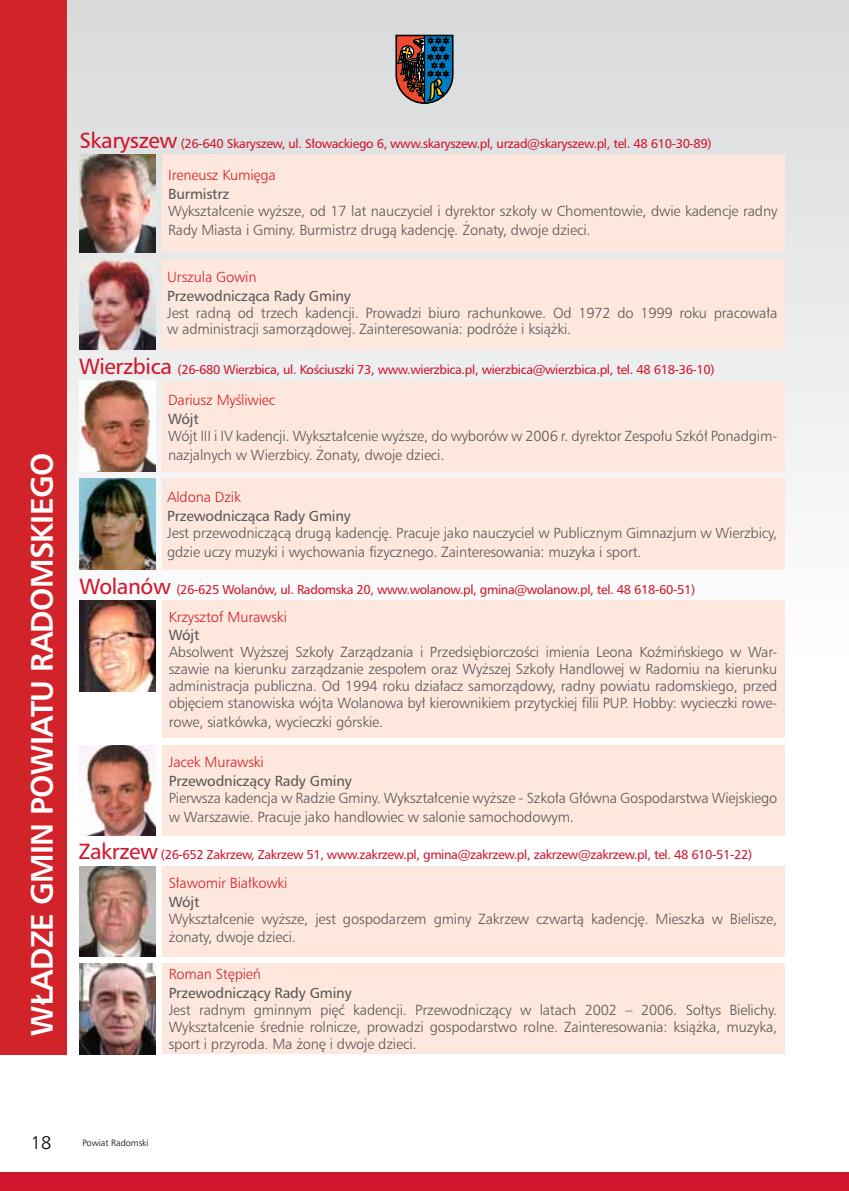
<style>
.page{position:relative;width:849px;height:1191px;background:#fff}
.page>*{position:absolute;margin:0;border:0;box-sizing:border-box;transform-origin:0 0}
.t1{font:700 29.75px "Humnst 777 PL";letter-spacing:-.02em;color:#fff}
.t2{font:17.5px "Humnst 777 Lt PL";color:#000}
.t3{font:14px/16.8px "Humnst 777 Lt PL";letter-spacing:-.01em;color:#58595b}
.t4{font:14px "Humnst 777 PL";letter-spacing:-.01em;color:#58595b}
.t5{font:14px "Humnst 777 Lt PL";letter-spacing:-.01em;color:#d2232a}
.t6{font:12.25px "Humnst 777 PL";letter-spacing:-.03em;color:#d2162e}
.t7{font:8.75px "Humnst 777 Lt PL";color:#000}
.s1{font-size:21px}
</style>
<div class="page">
<div style="left:0;top:0;width:848px;height:755px;background:linear-gradient(to bottom,#d8d8d9,#fffefd)"></div>
<div style="left:0;top:1172px;width:848px;height:19px;background:#d2162e"></div>
<svg style="left:396px;top:35px;width:57px;height:68px;background:#464c55"></svg>
<div style="left:162px;top:154px;width:622px;height:98px;background:#fee7dc"></div>
<div style="left:162px;top:259px;width:622px;height:91px;background:#fee7dc"></div>
<img style="left:79px;top:154px;width:76px;height:98px">
<img style="left:79px;top:259px;width:76px;height:91px">
<div style="left:162px;top:600px;width:622px;height:138px;background:#fee7dc"></div>
<div style="left:162px;top:866px;width:622px;height:90px;background:#fee7dc"></div>
<div style="left:162px;top:745px;width:622px;height:90px;background:#fee7dc"></div>
<div style="left:162px;top:963px;width:622px;height:91px;background:#fee7dc"></div>
<img style="left:79px;top:866px;width:76px;height:90px">
<img style="left:79px;top:745px;width:76px;height:90px">
<img style="left:79px;top:963px;width:76px;height:91px">
<img style="left:79px;top:600px;width:76px;height:91px">
<div style="left:162px;top:381px;width:622px;height:91px;background:#fee7dc"></div>
<div style="left:162px;top:478px;width:622px;height:92px;background:#fee7dc"></div>
<img style="left:79px;top:381px;width:76px;height:91px">
<img style="left:79px;top:478px;width:76px;height:92px">
<div style="left:0;top:0;width:66px;height:1054px;background:#d2232a"></div>
<h1 class="t1" style="left:22px;top:1035px;width:585px;rotate:-90deg">WŁADZE GMIN POWIATU RADOMSKIEGO</h1>
<p class="t6" style="left:79px;top:135px;width:633px"><span class="s1">Skaryszew</span> (26-640 Skaryszew, ul. Słowackiego 6, www.skaryszew.pl, urzad@skaryszew.pl, tel. 48 610-30-89)</p>
<p class="t5" style="left:168px;top:166px;width:109px">Ireneusz Kumięga</p>
<p class="t4" style="left:168px;top:185px;width:63px">Burmistrz</p>
<p class="t3" style="left:168px;top:201px;width:610px;line-height:18.9px">Wykształcenie wyższe, od 17 lat nauczyciel i dyrektor szkoły w Chomentowie, dwie kadencje radny<br>Rady Miasta i Gminy. Burmistrz drugą kadencję. Żonaty, dwoje dzieci.</p>
<p class="t5" style="left:167px;top:268px;width:91px">Urszula Gowin</p>
<p class="t4" style="left:167px;top:286px;width:185px">Przewodnicząca Rady Gminy</p>
<p class="t3" style="left:167px;top:304px;width:611px">Jest radną od trzech kadencji. Prowadzi biuro rachunkowe. Od 1972 do 1999 roku pracowała w administracji samorządowej. Zainteresowania: podróże i książki.</p>
<p class="t6" style="left:79px;top:362px;width:637px"><span class="s1">Wierzbica</span> (26-680 Wierzbica, ul. Kościuszki 73, www.wierzbica.pl, wierzbica@wierzbica.pl, tel. 48 618-36-10)</p>
<p class="t5" style="left:168px;top:391px;width:109px">Dariusz Myśliwiec</p>
<p class="t4" style="left:168px;top:410px;width:32px">Wójt</p>
<p class="t3" style="left:168px;top:426px;width:610px;line-height:18.9px">Wójt III i IV kadencji. Wykształcenie wyższe, do wyborów w 2006 r. dyrektor Zespołu Szkół Ponadgim&shy;nazjalnych w Wierzbicy. Żonaty, dwoje dzieci.</p>
<p class="t5" style="left:167px;top:488px;width:75px">Aldona Dzik</p>
<p class="t4" style="left:167px;top:507px;width:185px">Przewodnicząca Rady Gminy</p>
<p class="t3" style="left:167px;top:523px;width:611px;line-height:18.9px">Jest przewodniczącą drugą kadencję. Pracuje jako nauczyciel w Publicznym Gimnazjum w Wierzbicy, gdzie uczy muzyki i wychowania fizycznego. Zainteresowania: muzyka i sport.</p>
<p class="t6" style="left:79px;top:581px;width:617px"><span class="s1">Wolanów</span> (26-625 Wolanów, ul. Radomska 20, www.wolanow.pl, gmina@wolanow.pl, tel. 48 618-60-51)</p>
<p class="t5" style="left:169px;top:607px;width:120px">Krzysztof Murawski</p>
<p class="t4" style="left:169px;top:626px;width:32px">Wójt</p>
<p class="t3" style="left:169px;top:643px;width:610px;text-align:justify">Absolwent Wyższej Szkoły Zarządzania i Przedsiębiorczości imienia Leona Koźmińskiego w War&shy;szawie na kierunku zarządzanie zespołem oraz Wyższej Szkoły Handlowej w Radomiu na kierunku administracja publiczna. Od 1994 roku działacz samorządowy, radny powiatu radomskiego, przed objęciem stanowiska wójta Wolanowa był kierownikiem przytyckiej filii PUP. Hobby: wycieczki rowe-</p>
<p class="t3" style="left:169px;top:713px;width:216px">rowe, siatkówka, wycieczki górskie.</p>
<p class="t5" style="left:169px;top:753px;width:97px">Jacek Murawski</p>
<p class="t4" style="left:169px;top:771px;width:184px">Przewodniczący Rady Gminy</p>
<p class="t3" style="left:169px;top:788px;width:610px;line-height:18.9px">Pierwsza kadencja w Radzie Gminy. Wykształcenie wyższe - Szkoła Główna Gospodarstwa Wiejskiego w Warszawie. Pracuje jako handlowiec w salonie samochodowym.</p>
<p class="t6" style="left:79px;top:847px;width:675px"><span class="s1">Zakrzew</span> (26-652 Zakrzew, Zakrzew 51, www.zakrzew.pl, gmina@zakrzew.pl, zakrzew@zakrzew.pl, tel. 48 610-51-22)</p>
<p class="t5" style="left:169px;top:873px;width:120px">Sławomir Białkowki</p>
<p class="t4" style="left:169px;top:892px;width:32px">Wójt</p>
<p class="t3" style="left:169px;top:908px;width:610px;line-height:18.9px">Wykształcenie wyższe, jest gospodarzem gminy Zakrzew czwartą kadencję. Mieszka w Bielisze, żonaty, dwoje dzieci.</p>
<p class="t5" style="left:169px;top:965px;width:94px">Roman Stępień</p>
<p class="t4" style="left:169px;top:984px;width:184px">Przewodniczący Rady Gminy</p>
<p class="t3" style="left:169px;top:1001px;width:610px;text-align:justify">Jest radnym gminnym pięć kadencji. Przewodniczący w latach 2002 – 2006. Sołtys Bielichy.<br>Wykształcenie średnie rolnicze, prowadzi gospodarstwo rolne. Zainteresowania: książka, muzyka, sport i przyroda. Ma żonę i dwoje dzieci.</p>
<p class="t2" style="left:31px;top:1131px;width:22px">18</p>
<p class="t7" style="left:82px;top:1137px;width:68px">Powiat Radomski</p>
</div>
